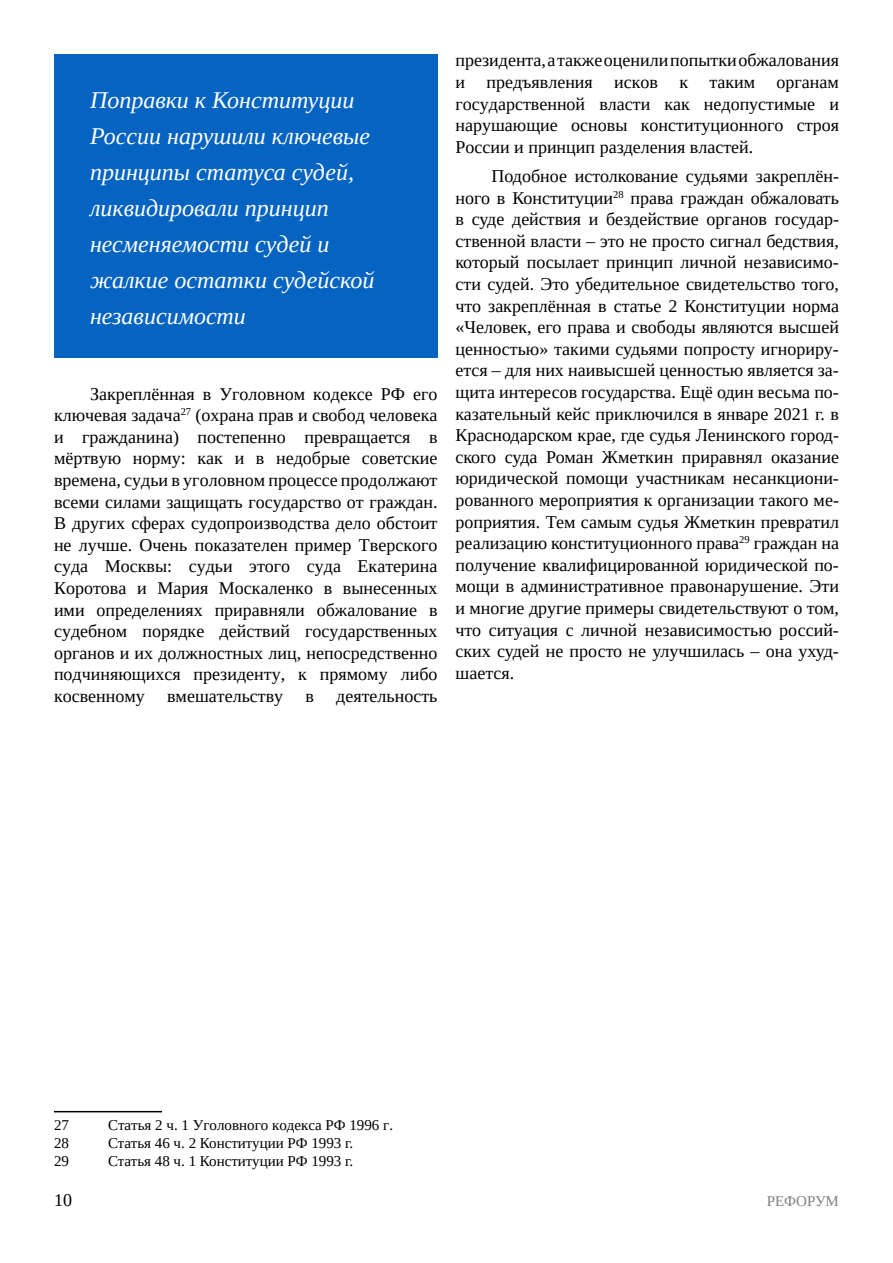
<style>
.page{position:relative;width:893px;height:1263px;background:#fff}
.page>*{position:absolute;margin:0;border:0;box-sizing:border-box;transform-origin:0 0}
.t1{font:italic 24px/36px "Tinos";color:#fff}
.t2{font:18px/21.6px "Tinos";color:#000;text-align:justify}
.t3{font:15px "Tinos";color:#000}
.t4{font:15px "Tinos";color:#808080}
</style>
<div class="page">
<div style="left:54px;top:54px;width:383px;height:304px;background:#0563c1"></div>
<hr style="left:54px;top:1111px;width:108px;height:1px;background:#000">
<h1 class="t1" style="left:90px;top:82px;width:286px">Поправки к Конституции<br>России нарушили ключевые принципы статуса судей, ликвидировали принцип несменяемости судей и жалкие остатки судейской независимости</h1>
<p class="t2" style="left:54px;top:383px;width:385px;text-indent:36px">Закреплённая в Уголовном кодексе РФ его ключевая задача<sup>27</sup> (охрана прав и свобод человека и гражданина) постепенно превращается в мёртвую норму: как и в недобрые советские времена, судьи в уголовном процессе продолжают всеми силами защищать государство от граждан.<br>В других сферах судопроизводства дело обстоит не лучше. Очень показателен пример Тверского суда Москвы: судьи этого суда Екатерина Коротова и Мария Москаленко в вынесенных ими определениях приравняли обжалование в судебном порядке действий государственных органов и их должностных лиц, непосредственно подчиняющихся президенту, к прямому либо косвенному вмешательству в деятельность</p>
<p class="t2" style="left:455px;top:50px;width:385px">президента, а также оценили попытки обжалования и предъявления исков к таким органам государственной власти как недопустимые и нарушающие основы конституционного строя России и принцип разделения властей.</p>
<p class="t2" style="left:455px;top:165px;width:385px;text-indent:36px">Подобное истолкование судьями закреплён&shy;ного в Конституции<sup>28</sup> права граждан обжаловать в суде действия и бездействие органов государ&shy;ственной власти – это не просто сигнал бедствия, который посылает принцип личной независимо&shy;сти судей. Это убедительное свидетельство того, что закреплённая в статье 2 Конституции норма «Человек, его права и свободы являются высшей ценностью» такими судьями попросту игнориру&shy;ется – для них наивысшей ценностью является за&shy;щита интересов государства. Ещё один весьма по&shy;казательный кейс приключился в январе 2021 г. в Краснодарском крае, где судья Ленинского город&shy;ского суда Роман Жметкин приравнял оказание юридической помощи участникам несанкциони&shy;рованного мероприятия к организации такого ме&shy;роприятия. Тем самым судья Жметкин превратил реализацию конституционного права<sup>29</sup> граждан на получение квалифицированной юридической по&shy;мощи в административное правонарушение. Эти и многие другие примеры свидетельствуют о том, что ситуация с личной независимостью россий&shy;ских судей не просто не улучшилась – она ухуд&shy;шается.</p>
<p class="t3" style="left:54px;top:1115px;width:16px">27</p>
<p class="t3" style="left:108px;top:1115px;width:287px">Статья 2 ч. 1 Уголовного кодекса РФ 1996 г.</p>
<p class="t3" style="left:54px;top:1133px;width:16px">28</p>
<p class="t3" style="left:108px;top:1133px;width:247px">Статья 46 ч. 2 Конституции РФ 1993 г.</p>
<p class="t3" style="left:54px;top:1151px;width:16px">29</p>
<p class="t3" style="left:108px;top:1151px;width:247px">Статья 48 ч. 1 Конституции РФ 1993 г.</p>
<p class="t2" style="left:54px;top:1189px;width:19px">10</p>
<p class="t4" style="left:767px;top:1191px;width:74px">РЕФОРУМ</p>
</div>
